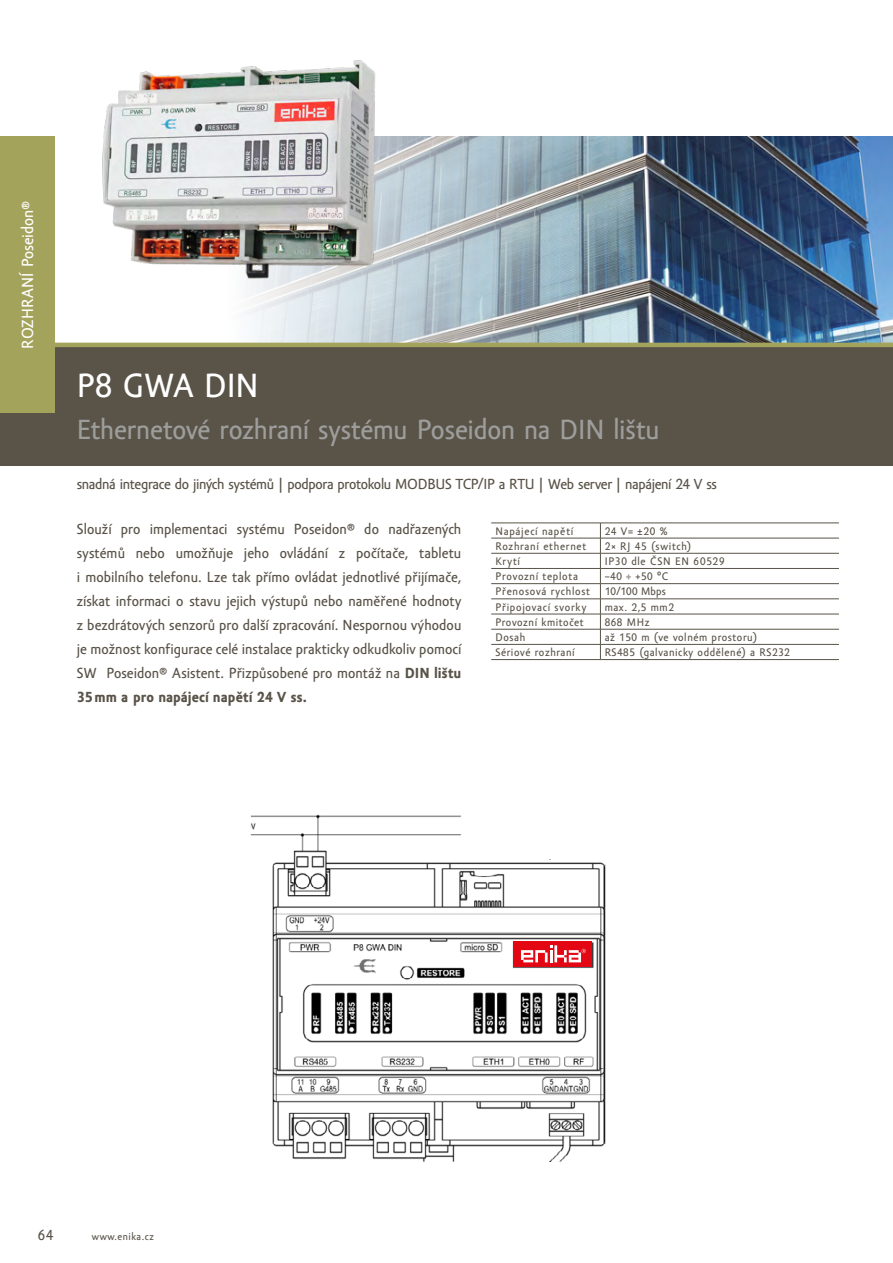
<style>
.page{position:relative;width:893px;height:1263px;background:#fff}
.page>*{position:absolute;margin:0;border:0;box-sizing:border-box;transform-origin:0 0}
.t1{font:34.5px "Amor Sans Text Pro";letter-spacing:-.005em;color:#fff}
.t2{font:28.5px "Amor Sans Text Pro";letter-spacing:-.005em;color:#9d9d9c}
.t3{font:16.5px "Amor Sans Text Pro";color:#fff}
.t4{font:15px/24px "Amor Sans Text Pro";letter-spacing:-.015em;color:#595348;text-align:justify}
.t5{font:11.25px "Amor Sans Text Pro";letter-spacing:.06em;color:#595348}
.t6{font:11.25px "Amor Sans Text Pro";letter-spacing:.015em;color:#595348}
.t7{font:10.5px "Amor Sans Text Pro";letter-spacing:.05em;color:#595348}
.s1{font-weight:700}
</style>
<div class="page">
<img style="left:54px;top:136px;width:839px;height:207px">
<div style="left:0;top:345px;width:893px;height:120px;background:#595348"></div>
<hr style="left:491px;top:523px;width:109px;height:1px;background:#595348">
<hr style="left:600px;top:523px;width:239px;height:1px;background:#595348">
<hr style="left:491px;top:538px;width:109px;height:1px;background:#595348">
<hr style="left:491px;top:553px;width:109px;height:1px;background:#595348">
<hr style="left:491px;top:568px;width:109px;height:1px;background:#595348">
<hr style="left:600px;top:538px;width:239px;height:1px;background:#595348">
<hr style="left:600px;top:553px;width:239px;height:1px;background:#595348">
<hr style="left:600px;top:568px;width:239px;height:1px;background:#595348">
<hr style="left:491px;top:599px;width:109px;height:1px;background:#595348">
<hr style="left:491px;top:614px;width:109px;height:1px;background:#595348">
<hr style="left:491px;top:629px;width:109px;height:1px;background:#595348">
<hr style="left:600px;top:583px;width:239px;height:1px;background:#595348">
<svg style="left:600px;top:523px;width:1px;height:136px"></svg>
<hr style="left:491px;top:583px;width:109px;height:1px;background:#595348">
<hr style="left:491px;top:644px;width:109px;height:1px;background:#595348">
<hr style="left:491px;top:659px;width:109px;height:1px;background:#595348">
<hr style="left:600px;top:599px;width:239px;height:1px;background:#595348">
<hr style="left:600px;top:614px;width:239px;height:1px;background:#595348">
<hr style="left:600px;top:629px;width:239px;height:1px;background:#595348">
<hr style="left:600px;top:644px;width:239px;height:1px;background:#595348">
<hr style="left:600px;top:659px;width:239px;height:1px;background:#595348">
<img style="left:95px;top:60px;width:303px;height:245px">
<img style="left:251px;top:814px;width:354px;height:347px">
<div style="left:513px;top:942px;width:79px;height:25px;background:#e30613"></div>
<svg style="left:521px;top:945px;width:65px;height:17px"></svg>
<hr style="left:0;top:343px;width:893px;height:4px;background:#a4a35c">
<div style="left:0;top:136px;width:54px;height:276px;background:#a4a35c"></div>
<p class="t3" style="left:19px;top:348px;width:149px;rotate:-90deg">ROZHRANÍ Poseidon®</p>
<h1 class="t1" style="left:77px;top:367px;width:184px">P8 GWA DIN</h1>
<h2 class="t2" style="left:77px;top:414px;width:584px">Ethernetové rozhraní systému Poseidon na DIN lištu</h2>
<p class="t4" style="left:77px;top:473px;width:642px">snadná integrace do jiných systémů | podpora protokolu MODBUS TCP/IP a RTU | Web server | napájení 24 V ss</p>
<p class="t4" style="left:77px;top:518px;width:386px">Slouží pro implementaci systému Poseidon® do nadřazených systémů nebo umožňuje jeho ovládání z počítače, tabletu i mobilního telefonu. Lze tak přímo ovládat jednotlivé přijímače, získat informaci o stavu jejich výstupů nebo naměřené hodnoty z bezdrátových senzorů pro další zpracování. Nespornou výhodou je možnost konfigurace celé instalace prakticky odkudkoliv pomocí SW Poseidon® Asistent. Přizpůsobené pro montáž na <span class="s1">DIN lištu 35mm a pro napájecí napětí 24 V ss.</span></p>
<p class="t5" style="left:495px;top:525px;width:79px">Napájecí napětí</p>
<p class="t5" style="left:605px;top:525px;width:64px">24 V= ±20 %</p>
<p class="t5" style="left:495px;top:540px;width:92px">Rozhraní ethernet</p>
<p class="t5" style="left:605px;top:540px;width:88px">2× RJ 45 (switch)</p>
<p class="t5" style="left:495px;top:555px;width:26px">Krytí</p>
<p class="t5" style="left:605px;top:555px;width:121px">IP30 dle ČSN EN 60529</p>
<p class="t5" style="left:495px;top:570px;width:84px">Provozní teplota</p>
<p class="t5" style="left:605px;top:570px;width:65px">–40 ÷ +50 °C</p>
<p class="t5" style="left:495px;top:586px;width:96px">Přenosová rychlost</p>
<p class="t6" style="left:605px;top:586px;width:63px">10/100 Mbps</p>
<p class="t5" style="left:495px;top:601px;width:92px">Připojovací svorky</p>
<p class="t5" style="left:605px;top:601px;width:71px">max. 2,5 mm2</p>
<p class="t5" style="left:495px;top:616px;width:90px">Provozní kmitočet</p>
<p class="t5" style="left:605px;top:616px;width:46px">868 MHz</p>
<p class="t5" style="left:495px;top:631px;width:31px">Dosah</p>
<p class="t5" style="left:605px;top:631px;width:154px">až 150 m (ve volném prostoru)</p>
<p class="t5" style="left:495px;top:646px;width:81px">Sériové rozhraní</p>
<p class="t5" style="left:605px;top:646px;width:187px">RS485 (galvanicky oddělené) a RS232</p>
<p class="t4" style="left:38px;top:1223px;width:17px">64</p>
<p class="t7" style="left:92px;top:1231px;width:63px">www.enika.cz</p>
</div>
